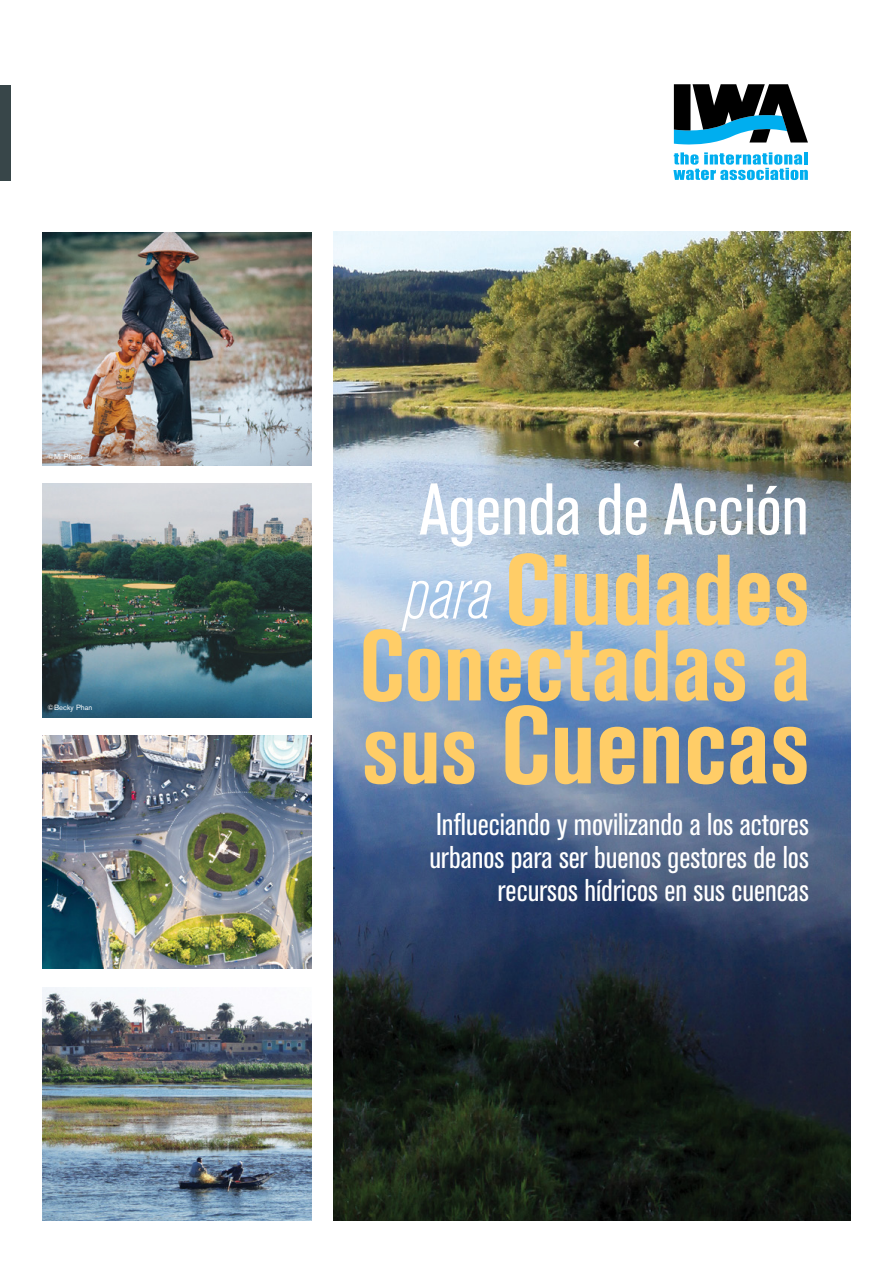
<style>
.page{position:relative;width:893px;height:1263px;background:#fff}
.page>*{position:absolute;margin:0;border:0;box-sizing:border-box;transform-origin:0 0}
.t1{font:700 condensed 108.6px "Akzidenz Grotesk BE";color:#ffcd67}
.t2{font:700 condensed 99.15px/75.8px "Akzidenz Grotesk BE";color:#ffcd67;text-align:right}
.t3{font:italic 300 condensed 75.3px "Akzidenz Grotesk BE";color:#fff}
.t4{font:condensed 72.45px "Akzidenz Grotesk BE";color:#fff}
.t5{font:condensed 31.2px/33px "Akzidenz Grotesk BE";color:#fff;text-align:right}
.t6{font:7.5px "Akzidenz Grotesk BE";letter-spacing:.01em;color:#fff}
.s1{font-size:99.15px}
</style>
<div class="page">
<img style="left:43px;top:232px;width:269px;height:234px">
<img style="left:43px;top:987px;width:269px;height:233px">
<img style="left:43px;top:484px;width:269px;height:233px">
<img style="left:43px;top:735px;width:269px;height:234px">
<img style="left:333px;top:232px;width:517px;height:988px">
<svg style="left:673px;top:152px;width:135px;height:28px"></svg>
<svg style="left:674px;top:84px;width:134px;height:61px"></svg>
<div style="left:0;top:85px;width:11px;height:96px;background:#384649"></div>
<p class="t6" style="left:48px;top:452px;width:36px">©Mi Pham</p>
<p class="t6" style="left:48px;top:703px;width:46px">©Becky Phan</p>
<h3 class="t4" style="left:420px;top:469px;width:390px">Agenda de Acción</h3>
<h2 class="t2" style="left:359px;top:552px;width:453px">Ciudades<br>Conectadas a</h2>
<h1 class="t1" style="left:362px;top:683px;width:450px"><span class="s1">sus</span> Cuencas</h1>
<h3 class="t3" style="left:405px;top:552px;width:89px">para</h3>
<p class="t5" style="left:430px;top:808px;width:381px">Influeciando y movilizando a los actores urbanos para ser buenos gestores de los recursos hídricos en sus cuencas</p>
</div>
